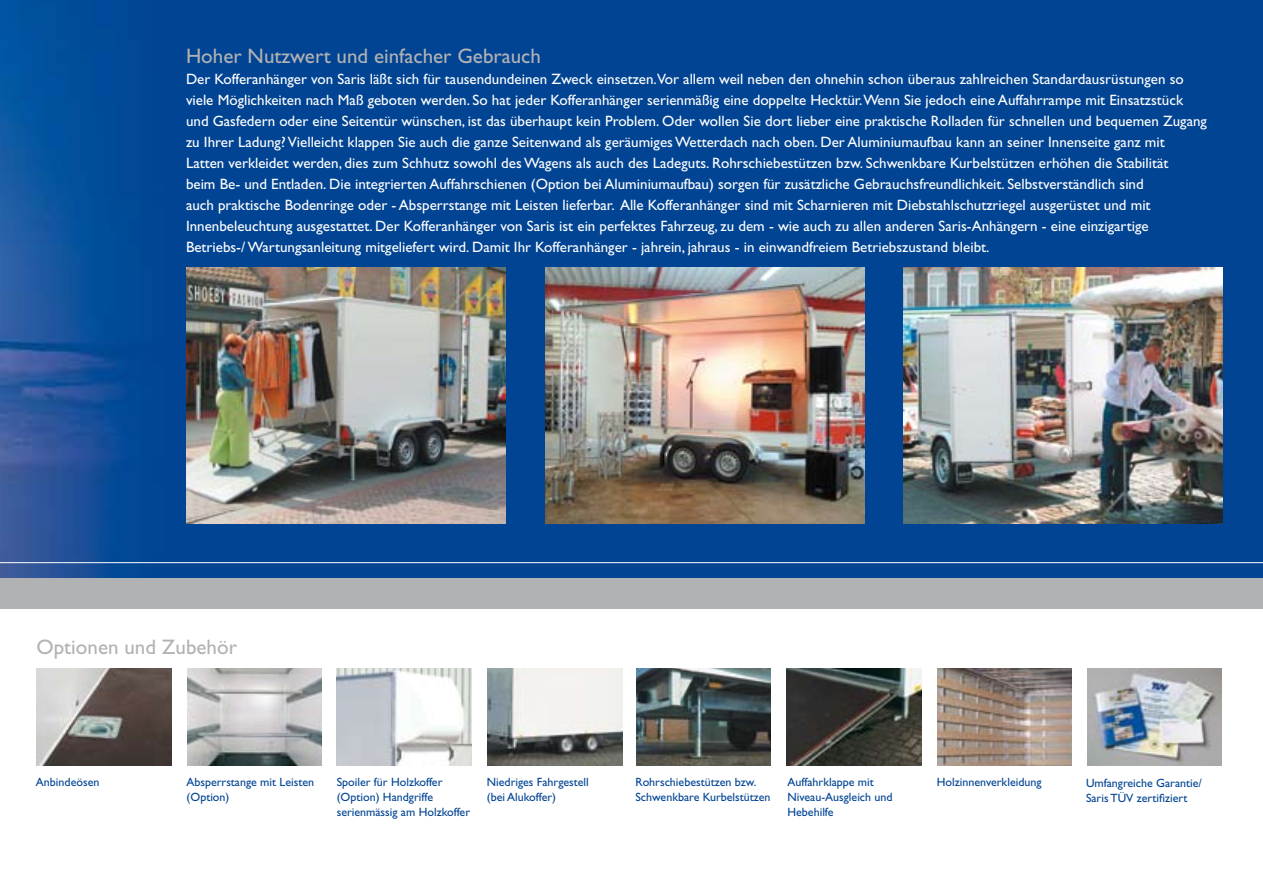
<style>
.page{position:relative;width:1263px;height:893px;background:#fff}
.page>*{position:absolute;margin:0;border:0;box-sizing:border-box;transform-origin:0 0}
.t1{font:21px "Gill Sans";color:#b1b2b4}
.t2{font:15px/21px "Gill Sans";color:#fff}
.t3{font:12px/15px "Gill Sans";color:#004494}
</style>
<div class="page">
<img style="left:0;top:0;width:1263px;height:578px">
<div style="left:0;top:578px;width:1263px;height:30px;background:#b1b2b4"></div>
<hr style="left:0;top:562px;width:1263px;height:1px;background:#fff">
<img style="left:187px;top:268px;width:318px;height:255px">
<img style="left:545px;top:268px;width:319px;height:255px">
<img style="left:904px;top:268px;width:319px;height:255px">
<img style="left:937px;top:668px;width:134px;height:98px">
<img style="left:636px;top:668px;width:135px;height:98px">
<img style="left:787px;top:668px;width:134px;height:98px">
<img style="left:1087px;top:668px;width:135px;height:98px">
<img style="left:37px;top:668px;width:134px;height:98px">
<img style="left:187px;top:668px;width:135px;height:98px">
<img style="left:337px;top:668px;width:135px;height:98px">
<img style="left:488px;top:668px;width:134px;height:98px">
<h1 class="t1" style="left:186px;top:44px;width:356px">Hoher Nutzwert und einfacher Gebrauch</h1>
<p class="t2" style="left:186px;top:68px;width:1022px">Der Kofferanhänger von Saris läßt sich für tausendundeinen Zweck einsetzen.Vor allem weil neben den ohnehin schon überaus zahlreichen Standardausrüstungen so viele Möglichkeiten nach Maß geboten werden. So hat jeder Kofferanhänger serienmäßig eine doppelte Hecktür.Wenn Sie jedoch eine Auffahrrampe mit Einsatzstück und Gasfedern oder eine Seitentür wünschen, ist das überhaupt kein Problem. Oder wollen Sie dort lieber eine praktische Rolladen für schnellen und bequemen Zugang zu Ihrer Ladung? Vielleicht klappen Sie auch die ganze Seitenwand als geräumiges Wetterdach nach oben. Der Aluminiumaufbau kann an seiner Innenseite ganz mit<br>Latten verkleidet werden, dies zum Schhutz sowohl des Wagens als auch des Ladeguts. Rohrschiebestützen bzw. Schwenkbare Kurbelstützen erhöhen die Stabilität<br>beim Be- und Entladen. Die integrierten Auffahrschienen (Option bei Aluminiumaufbau) sorgen für zusätzliche Gebrauchsfreundlichkeit. Selbstverständlich sind<br>auch praktische Bodenringe oder - Absperrstange mit Leisten lieferbar. Alle Kofferanhänger sind mit Scharnieren mit Diebstahlschutzriegel ausgerüstet und mit Innenbeleuchtung ausgestattet. Der Kofferanhänger von Saris ist ein perfektes Fahrzeug, zu dem - wie auch zu allen anderen Saris-Anhängern - eine einzigartige Betriebs-/ Wartungsanleitung mitgeliefert wird. Damit Ihr Kofferanhänger - jahrein, jahraus - in einwandfreiem Betriebszustand bleibt.</p>
<h1 class="t1" style="left:37px;top:635px;width:202px">Optionen und Zubehör</h1>
<p class="t3" style="left:36px;top:775px;width:65px">Anbindeösen</p>
<p class="t3" style="left:187px;top:775px;width:129px">Absperrstange mit Leisten (Option)</p>
<p class="t3" style="left:337px;top:775px;width:135px">Spoiler für Holzkoffer (Option) Handgriffe serienmässig am Holzkoffer</p>
<p class="t3" style="left:787px;top:775px;width:107px">Auffahrklappe mit<br>Niveau-Ausgleich und<br>Hebehilfe</p>
<p class="t3" style="left:487px;top:775px;width:104px">Niedriges Fahrgestell (bei Alukoffer)</p>
<p class="t3" style="left:635px;top:775px;width:137px">Rohrschiebestützen bzw.<br>Schwenkbare Kurbelstützen</p>
<p class="t3" style="left:937px;top:775px;width:106px">Holzinnenverkleidung</p>
<p class="t3" style="left:1086px;top:775px;width:117px">Umfangreiche Garantie/<br>Saris TÜV zertifiziert</p>
</div>
